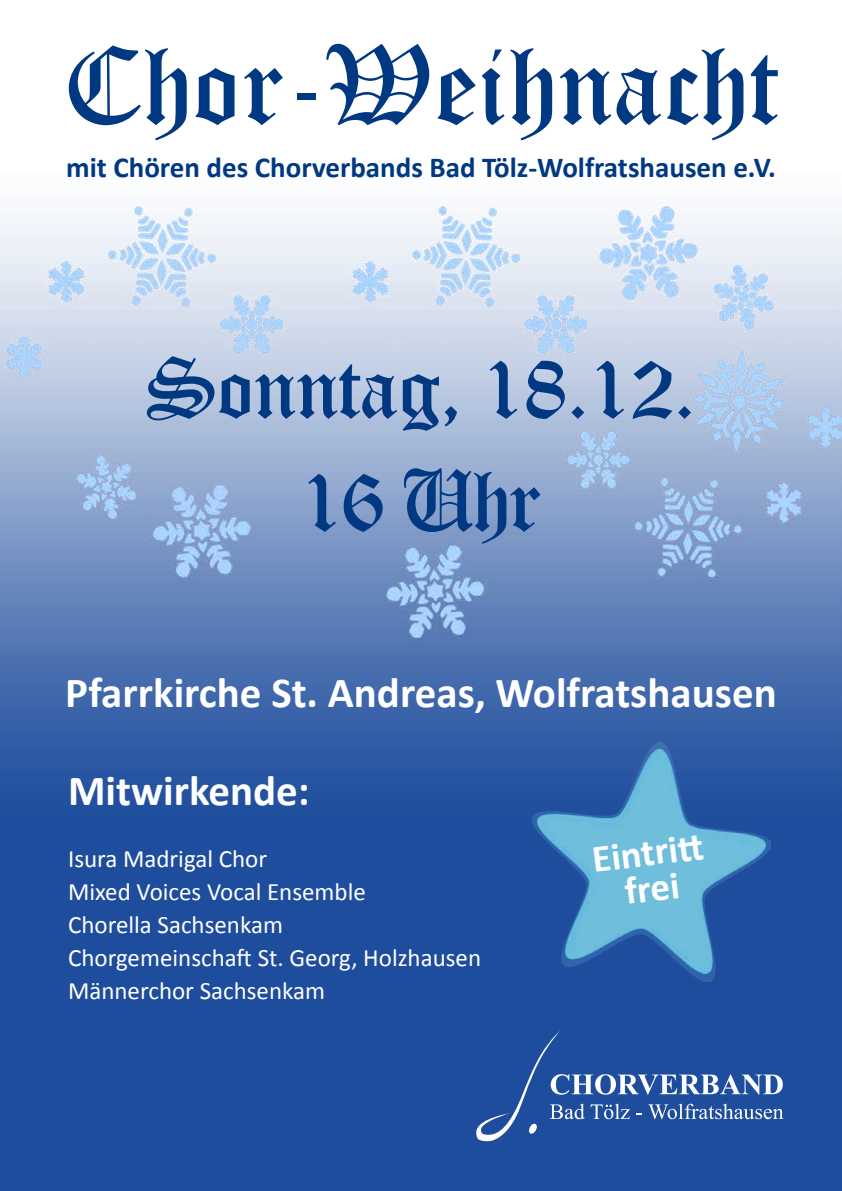
<style>
.page{position:relative;width:842px;height:1191px;background:#fff}
.page>*{position:absolute;margin:0;border:0;box-sizing:border-box;transform-origin:0 0}
.t1{font:110px "Old English Text";color:#003882}
.t2{font:86px/113px "Old English Text";letter-spacing:-.02em;color:#003882;text-align:center}
.t3{font:700 43px "Calibri";color:#fff}
.t4{font:700 39px/36px "Calibri";color:#fff;text-align:center}
.t5{font:700 29px "Calibri";color:#003882}
.t6{font:25px/33px "Calibri";color:#fff}
</style>
<div class="page">
<img style="left:0;top:206px;width:842px;height:985px">
<svg style="left:476px;top:1030px;width:307px;height:111px;background:#335da6"></svg>
<img style="left:532px;top:743px;width:239px;height:238px">
<h1 class="t1" style="left:62px;top:15px;width:719px">Chor-Weihnacht</h1>
<p class="t5" style="left:66px;top:149px;width:711px">mit Chören des Chorverbands Bad Tölz-Wolfratshausen e.V.</p>
<h2 class="t2" style="left:145px;top:328px;width:553px">Sonntag, 18.12.<br>16 Uhr</h2>
<h3 class="t3" style="left:65px;top:665px;width:713px">Pfarrkirche St. Andreas, Wolfratshausen</h3>
<h3 class="t3" style="left:68px;top:763px;width:243px">Mitwirkende:</h3>
<p class="t6" style="left:68px;top:842px;width:415px">Isura Madrigal Chor<br>Mixed Voices Vocal Ensemble<br>Chorella Sachsenkam<br>Chorgemeinschaft St. Georg, Holzhausen<br>Männerchor Sachsenkam</p>
<h3 class="t4" style="left:590px;top:841px;width:101px;rotate:-7deg">Eintritt frei</h3>
</div>
